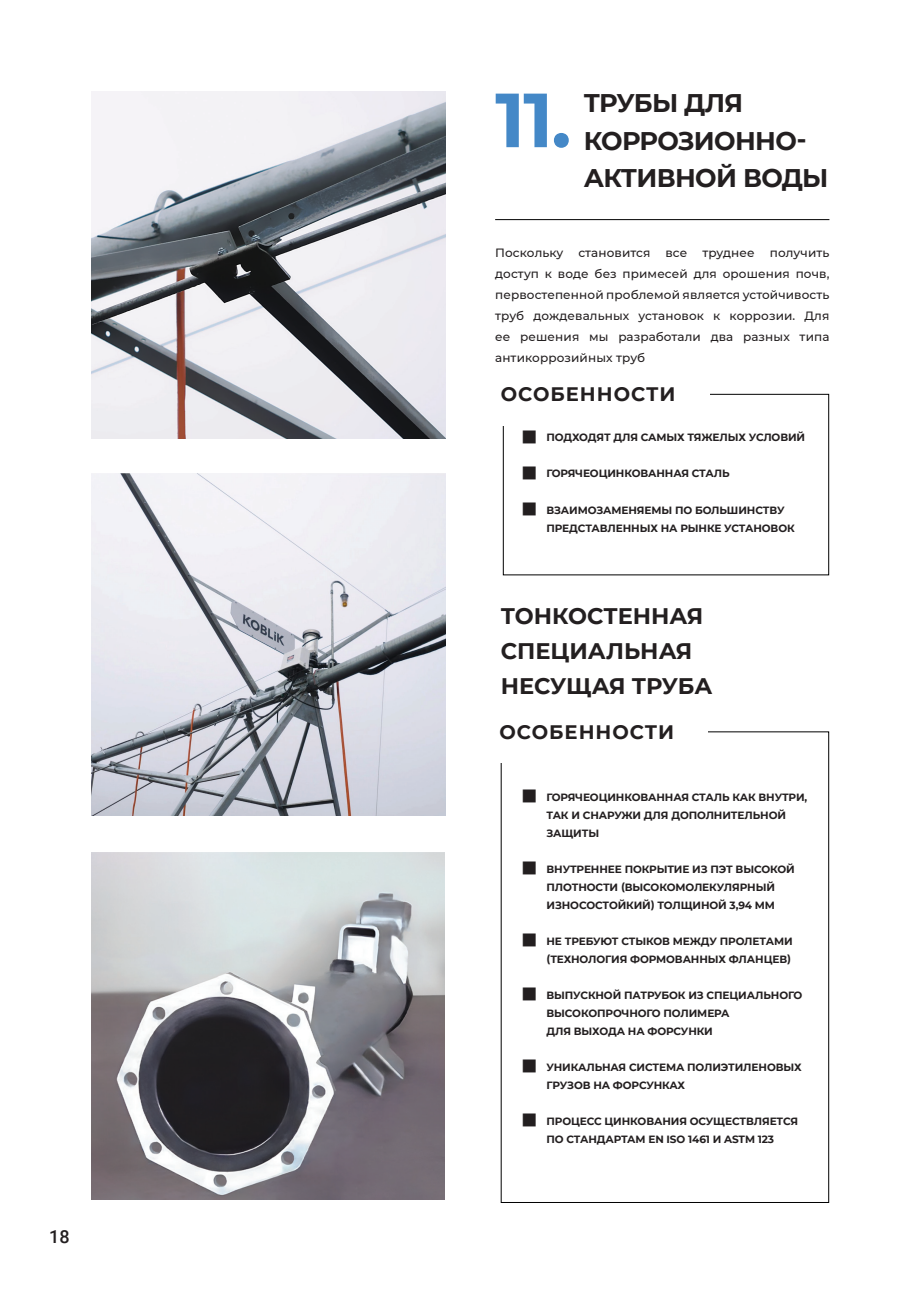
<style>
.page{position:relative;width:906px;height:1289px;background:#fff}
.page>*{position:absolute;margin:0;border:0;box-sizing:border-box;transform-origin:0 0}
.Название_модели{font:700 76.5px "Montserrat";color:#4488c7}
.Название_модели-2{font:700 25.5px/37.5px "Montserrat";letter-spacing:-.025em;color:#231f20}
.Название_модели-3{font:700 22.5px/34.5px "Montserrat";color:#231f20}
.ПРЕИМУЩЕСТВА{font:700 19.5px "Montserrat";letter-spacing:.05em;color:#231f20}
.t1{font:500 18px "Roboto";color:#231f20}
.Назначение{font:500 12px/21px "Montserrat";letter-spacing:.01em;color:#231f20;text-align:justify}
.t2{font:700 10.5px/18px "Montserrat";letter-spacing:-.01em;color:#231f20}
.s1{font-size:33px}
</style>
<div class="page">
<hr style="left:495px;top:219px;width:334px;height:1px;background:#000">
<div style="left:503px;top:394px;width:326px;height:181px;border:1px solid #000"></div>
<div style="left:486px;top:362px;width:223px;height:63px;background:#fff"></div>
<img style="left:92px;top:91px;width:354px;height:347px">
<img style="left:92px;top:852px;width:352px;height:347px">
<img style="left:92px;top:474px;width:354px;height:341px">
<h3 class="t1" style="left:49px;top:1224px;width:22px">18</h3>
<p class="Название_модели" style="left:495px;top:65px;width:78px">11.</p>
<p class="Название_модели-2" style="left:584px;top:83px;width:246px">ТРУБЫ ДЛЯ<br>КОРРОЗИОННО-<br>АКТИВНОЙ ВОДЫ</p>
<p class="Назначение" style="left:495px;top:242px;width:336px">Поскольку становится все труднее получить доступ к воде без примесей для орошения почв, первостепенной проблемой является устойчивость труб дождевальных установок к коррозии. Для ее решения мы разработали два разных типа антикоррозийных труб</p>
<p class="ПРЕИМУЩЕСТВА" style="left:501px;top:380px;width:176px">ОСОБЕННОСТИ</p>
<p class="t2" style="left:519px;top:428px;width:287px"><span class="s1">■</span> ПОДХОДЯТ ДЛЯ САМЫХ ТЯЖЕЛЫХ УСЛОВИЙ</p>
<p class="t2" style="left:519px;top:464px;width:212px"><span class="s1">■</span> ГОРЯЧЕОЦИНКОВАННАЯ СТАЛЬ</p>
<p class="t2" style="left:546px;top:500px;width:250px;text-indent:-27px"><span class="s1">■</span> ВЗАИМОЗАМЕНЯЕМЫ ПО БОЛЬШИНСТВУ<br>ПРЕДСТАВЛЕННЫХ НА РЫНКЕ УСТАНОВОК</p>
<p class="Название_модели-3" style="left:501px;top:598px;width:213px">ТОНКОСТЕННАЯ<br>СПЕЦИАЛЬНАЯ<br>НЕСУЩАЯ ТРУБА</p>
<p class="ПРЕИМУЩЕСТВА" style="left:499px;top:718px;width:176px">ОСОБЕННОСТИ</p>
<p class="t2" style="left:546px;top:787px;width:262px;text-indent:-27px"><span class="s1">■</span> ГОРЯЧЕОЦИНКОВАННАЯ СТАЛЬ КАК ВНУТРИ,<br>ТАК И СНАРУЖИ ДЛЯ ДОПОЛНИТЕЛЬНОЙ<br>ЗАЩИТЫ</p>
<p class="t2" style="left:546px;top:859px;width:250px;text-indent:-27px"><span class="s1">■</span> ВНУТРЕННЕЕ ПОКРЫТИЕ ИЗ ПЭТ ВЫСОКОЙ<br>ПЛОТНОСТИ (ВЫСОКОМОЛЕКУЛЯРНЫЙ<br>ИЗНОСОСТОЙКИЙ) ТОЛЩИНОЙ 3,94 ММ</p>
<p class="t2" style="left:519px;top:931px;width:275px;text-align:right"><span class="s1">■</span> НЕ ТРЕБУЮТ СТЫКОВ МЕЖДУ ПРОЛЕТАМИ (ТЕХНОЛОГИЯ ФОРМОВАННЫХ ФЛАНЦЕВ)</p>
<p class="t2" style="left:546px;top:985px;width:257px;text-indent:-27px"><span class="s1">■</span> ВЫПУСКНОЙ ПАТРУБОК ИЗ СПЕЦИАЛЬНОГО<br>ВЫСОКОПРОЧНОГО ПОЛИМЕРА<br>ДЛЯ ВЫХОДА НА ФОРСУНКИ</p>
<p class="t2" style="left:546px;top:1057px;width:257px;text-indent:-27px"><span class="s1">■</span> УНИКАЛЬНАЯ СИСТЕМА ПОЛИЭТИЛЕНОВЫХ<br>ГРУЗОВ НА ФОРСУНКАХ</p>
<p class="t2" style="left:519px;top:1111px;width:280px;text-align:center"><span class="s1">■</span> ПРОЦЕСС ЦИНКОВАНИЯ ОСУЩЕСТВЛЯЕТСЯ<br>ПО СТАНДАРТАМ EN ISO 1461 И ASTM 123</p>
</div>
